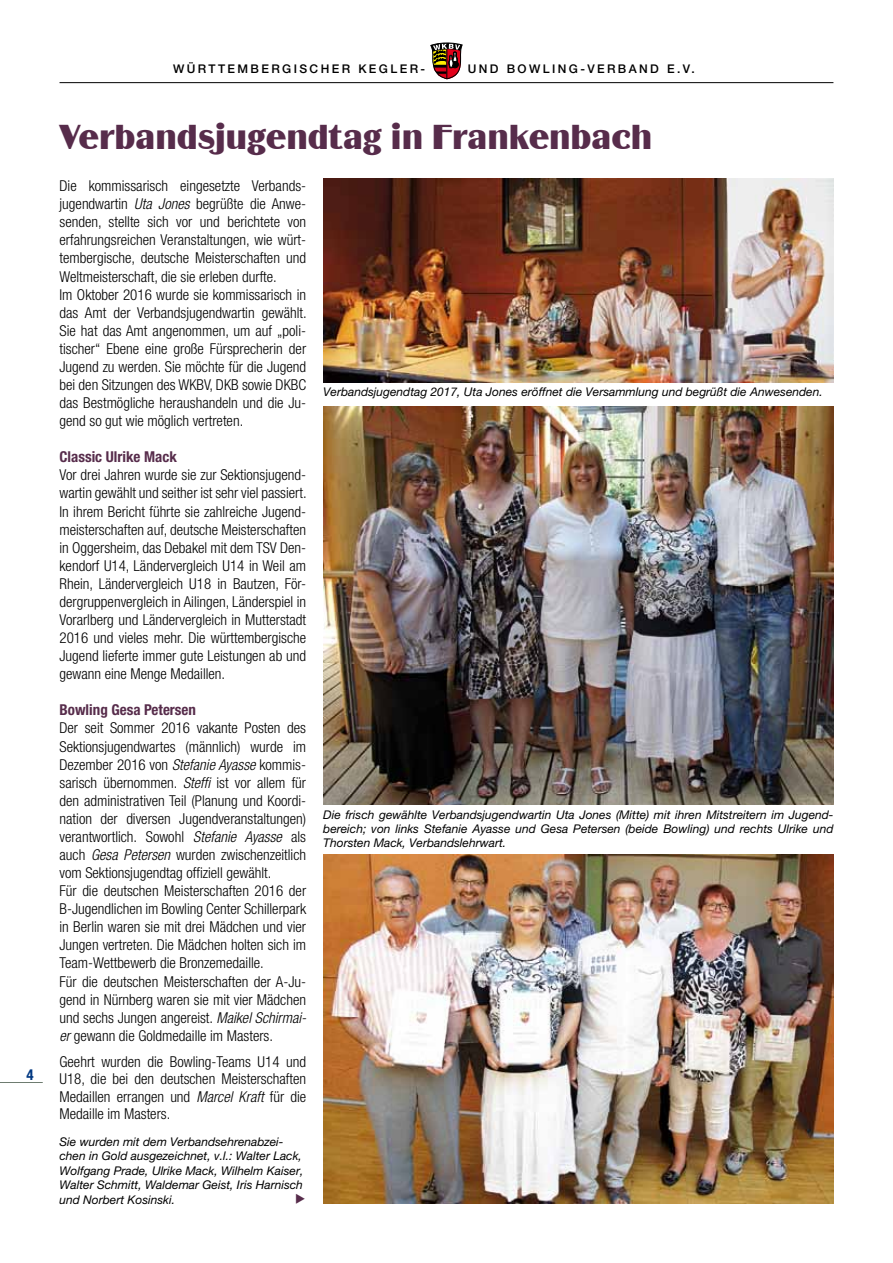
<style>
.page{position:relative;width:893px;height:1263px;background:#fff}
.page>*{position:absolute;margin:0;border:0;box-sizing:border-box;transform-origin:0 0}
.t1{font:36px "Binner D";color:#572c4b}
.t2{font:300 condensed 15px/18.1px "Helvetica Neue LT Pro";color:#000}
.t3{font:700 condensed 15px "Helvetica Neue LT Pro";color:#572c4b}
.t4{font:700 condensed 15px "Helvetica Neue LT Pro";color:#003882}
.t5{font:italic 12px/14.4px "Helvetica Neue LT Pro";color:#000}
.t6{font:500 12px "Helvetica Neue LT Pro";letter-spacing:.2em;color:#000}
.s1{font-style:italic}
</style>
<div class="page">
<hr style="left:0;top:1082px;width:43px;height:1px;background:#6e7c70">
<hr style="left:60px;top:82px;width:773px;height:1px;background:#000">
<svg style="left:430px;top:43px;width:33px;height:36px"></svg>
<img style="left:323px;top:406px;width:510px;height:398px">
<img style="left:323px;top:855px;width:510px;height:348px">
<img style="left:323px;top:179px;width:510px;height:203px">
<p class="t4" style="left:26px;top:1066px;width:9px">4</p>
<p class="t6" style="left:173px;top:62px;width:254px">WÜRTTEMBERGISCHER KEGLER-</p>
<p class="t6" style="left:468px;top:62px;width:228px">UND BOWLING-VERBAND E.V.</p>
<h1 class="t1" style="left:60px;top:117px;width:594px">Verbandsjugendtag in Frankenbach</h1>
<p class="t2" style="left:60px;top:177px;width:249px">Die kommissarisch eingesetzte Verbands&shy;jugendwartin <span class="s1">Uta Jones</span> begrüßte die Anwe&shy;senden, stellte sich vor und berichtete von erfahrungsreichen Veranstaltungen, wie würt&shy;tembergische, deutsche Meisterschaften und Weltmeisterschaft, die sie erleben durfte.<br>Im Oktober 2016 wurde sie kommissarisch in das Amt der Verbandsjugendwartin gewählt.<br>Sie hat das Amt angenommen, um auf „poli&shy;tischer“ Ebene eine große Fürsprecherin der Jugend zu werden. Sie möchte für die Jugend bei den Sitzungen des WKBV, DKB sowie DKBC das Bestmögliche heraushandeln und die Ju&shy;gend so gut wie möglich vertreten.</p>
<p class="t3" style="left:60px;top:448px;width:119px">Classic Ulrike Mack</p>
<p class="t2" style="left:60px;top:466px;width:249px;text-align:justify">Vor drei Jahren wurde sie zur Sektionsjugend&shy;wartin gewählt und seither ist sehr viel passiert.<br>In ihrem Bericht führte sie zahlreiche Jugend&shy;meisterschaften auf, deutsche Meisterschaften in Oggersheim, das Debakel mit dem TSV Den&shy;kendorf U14, Ländervergleich U14 in Weil am Rhein, Ländervergleich U18 in Bautzen, För&shy;dergruppenvergleich in Ailingen, Länderspiel in Vorarlberg und Ländervergleich in Mutterstadt 2016 und vieles mehr. Die württembergische Jugend lieferte immer gute Leistungen ab und gewann eine Menge Medaillen.</p>
<p class="t3" style="left:60px;top:701px;width:138px">Bowling Gesa Petersen</p>
<p class="t2" style="left:60px;top:719px;width:248px">Der seit Sommer 2016 vakante Posten des Sektionsjugendwartes (männlich) wurde im Dezember 2016 von <span class="s1">Stefanie Ayasse</span> kommis&shy;sarisch übernommen. <span class="s1">Steffi</span> ist vor allem für den administrativen Teil (Planung und Koordi&shy;nation der diversen Jugendveranstaltungen) verantwortlich. Sowohl <span class="s1">Stefanie Ayasse</span> als auch <span class="s1">Gesa Petersen</span> wurden zwischenzeitlich vom Sektionsjugendtag offiziell gewählt.<br>Für die deutschen Meisterschaften 2016 der B-Jugendlichen im Bowling Center Schillerpark in Berlin waren sie mit drei Mädchen und vier Jungen vertreten. Die Mädchen holten sich im Team-Wettbewerb die Bronzemedaille.<br>Für die deutschen Meisterschaften der A-Ju&shy;gend in Nürnberg waren sie mit vier Mädchen und sechs Jungen angereist. <span class="s1">Maikel Schirmai&shy;er</span> gewann die Goldmedaille im Masters.</p>
<p class="t2" style="left:60px;top:1053px;width:248px;line-height:17.2px;text-align:justify">Geehrt wurden die Bowling-Teams U14 und U18, die bei den deutschen Meisterschaften Medaillen errangen und <span class="s1">Marcel Kraft</span> für die Medaille im Masters.</p>
<p class="t5" style="left:60px;top:1134px;width:245px">Sie wurden mit dem Verbandsehrenabzei&shy;chen in Gold ausgezeichnet, v.l.: Walter Lack, Wolfgang Prade, Ulrike Mack, Wilhelm Kaiser, Walter Schmitt, Waldemar Geist, Iris Harnisch und Norbert Kosinski.</p>
<p class="t5" style="left:323px;top:384px;width:501px">Verbandsjugendtag 2017, Uta Jones eröffnet die Versammlung und begrüßt die Anwesenden.</p>
<p class="t5" style="left:323px;top:807px;width:512px;text-align:justify">Die frisch gewählte Verbandsjugendwartin Uta Jones (Mitte) mit ihren Mitstreitern im Jugend&shy;bereich; von links Stefanie Ayasse und Gesa Petersen (beide Bowling) und rechts Ulrike und Thorsten Mack, Verbandslehrwart.</p>
</div>
